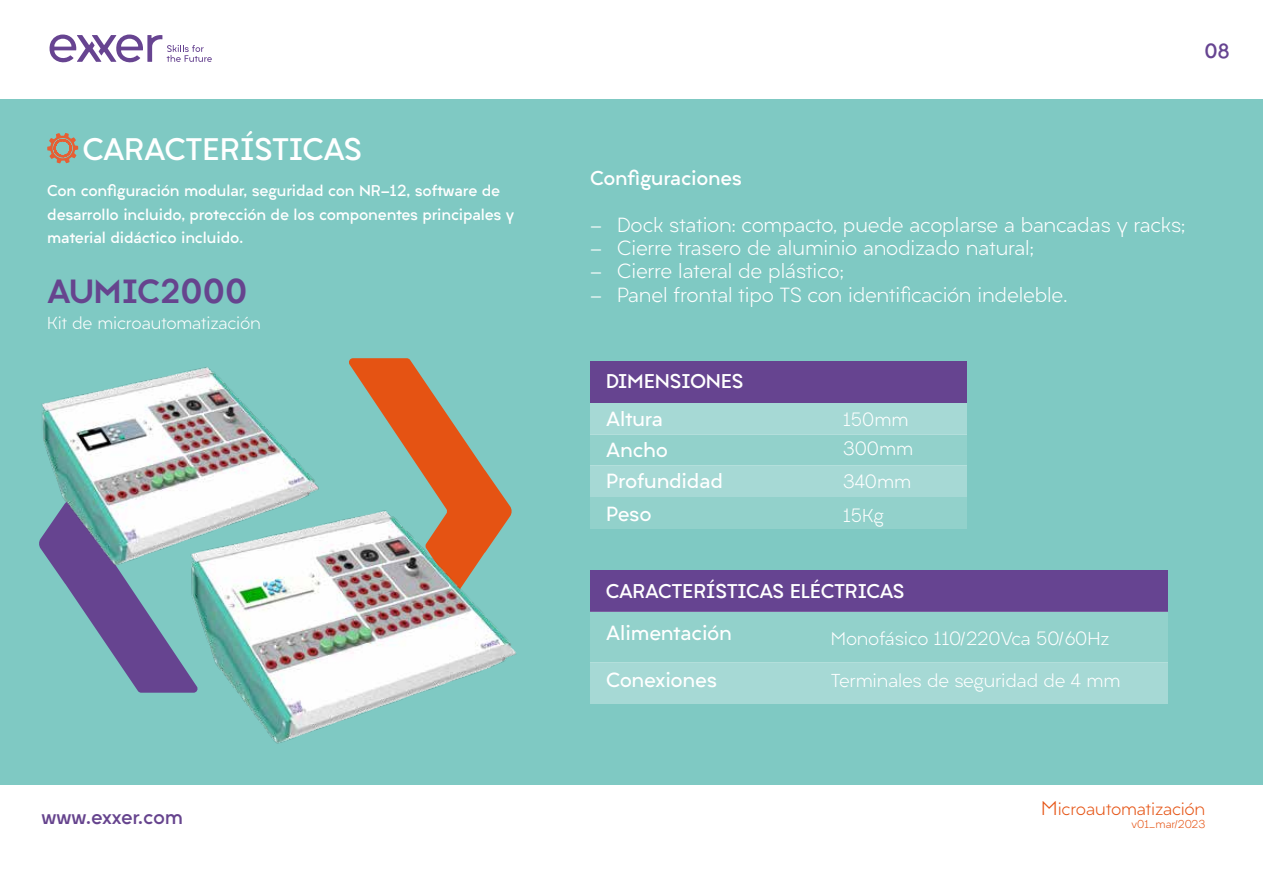
<style>
.page{position:relative;width:1263px;height:893px;background:#fff}
.page>*{position:absolute;margin:0;border:0;box-sizing:border-box;transform-origin:0 0}
.t1{font:900 31.95px "Liber Grotesque Family";color:#66448e}
.t2{font:700 29.7px "Liber Grotesque Family";color:#fff}
.t3{font:300 19.5px "Liber Grotesque Family";letter-spacing:-.01em;color:#fff}
.t4{font:600 19.5px/31px "Liber Grotesque Family";letter-spacing:-.01em;color:#fff}
.t5{font:700 19.05px "Liber Grotesque Family";letter-spacing:-.015em;color:#fff}
.t6{font:700 19.05px "Liber Grotesque Family";letter-spacing:-.015em;color:#66448e}
.t7{font:700 19.05px "Liber Grotesque Family";color:#664491}
.t8{font:700 18.9px "Liber Grotesque Family";color:#fff}
.t9{font:300 17.85px/28.3px "Liber Grotesque Family";color:#fff}
.t10{font:300 16.5px "Liber Grotesque Family";letter-spacing:-.01em;color:#fff}
.t11{font:300 16.5px "Liber Grotesque Family";letter-spacing:-.01em;color:#e55313}
.t12{font:700 14.85px/23.2px "Liber Grotesque Family";letter-spacing:-.01em;color:#fff}
.t13{font:300 10.65px "Liber Grotesque Family";color:#e55313}
.s1{font-size:19.05px;color:#e65313}
</style>
<div class="page">
<div style="left:0;top:99px;width:1263px;height:686px;background:#7fc9c3"></div>
<svg style="left:47px;top:133px;width:31px;height:30px"></svg>
<svg style="left:63px;top:581px;width:67px;height:98px"></svg>
<svg style="left:363px;top:358px;width:125px;height:116px"></svg>
<div style="left:590px;top:570px;width:577px;height:41px;background:#664491"></div>
<div style="left:590px;top:611px;width:577px;height:51px;background:#92d1cb"></div>
<div style="left:590px;top:662px;width:577px;height:42px;background:#a6d9d5"></div>
<svg style="left:49px;top:34px;width:163px;height:29px"></svg>
<div style="left:590px;top:361px;width:376px;height:42px;background:#664490"></div>
<div style="left:590px;top:403px;width:376px;height:31px;background:#a6d9d5"></div>
<div style="left:590px;top:434px;width:376px;height:32px;background:#92d1cb"></div>
<div style="left:590px;top:466px;width:376px;height:31px;background:#a6d9d5"></div>
<div style="left:590px;top:497px;width:376px;height:31px;background:#92d1cb"></div>
<img style="left:39px;top:358px;width:324px;height:223px">
<img style="left:130px;top:474px;width:386px;height:270px">
<p class="t7" style="left:1204px;top:39px;width:27px">08</p>
<h2 class="t2" style="left:82px;top:130px;width:281px">CARACTERÍSTICAS</h2>
<p class="t5" style="left:590px;top:166px;width:153px">Configuraciones</p>
<p class="t3" style="left:590px;top:212px;width:597px">- Dock station: compacto, puede acoplarse a bancadas y racks;</p>
<p class="t3" style="left:590px;top:236px;width:445px">- Cierre trasero de aluminio anodizado natural;</p>
<p class="t3" style="left:590px;top:259px;width:255px">- Cierre lateral de plástico;</p>
<p class="t12" style="left:47px;top:179px;width:469px">Con configuración modular, seguridad con NR-12, software de desarrollo incluido, protección de los componentes principales y material didáctico incluido.</p>
<h1 class="t1" style="left:47px;top:271px;width:201px">AUMIC2000</h1>
<p class="t3" style="left:590px;top:282px;width:479px">- Panel frontal tipo TS con identificación indeleble.</p>
<p class="t10" style="left:47px;top:312px;width:215px">Kit de microautomatización</p>
<p class="t8" style="left:606px;top:369px;width:139px">DIMENSIONES</p>
<p class="t4" style="left:606px;top:403px;width:119px">Altura<br>Ancho<br>Profundidad</p>
<p class="t4" style="left:606px;top:498px;width:47px">Peso</p>
<p class="t9" style="left:843px;top:406px;width:72px">150mm<br>300mm</p>
<p class="t9" style="left:843px;top:464px;width:70px;line-height:34.3px">340mm<br>15Kg</p>
<p class="t8" style="left:606px;top:579px;width:300px">CARACTERÍSTICAS ELÉCTRICAS</p>
<p class="t4" style="left:606px;top:617px;width:127px">Alimentación</p>
<p class="t9" style="left:831px;top:624px;width:280px">Monofásico 110/220Vca 50/60Hz</p>
<p class="t4" style="left:606px;top:665px;width:112px">Conexiones</p>
<p class="t9" style="left:831px;top:667px;width:291px">Terminales de seguridad de 4 mm</p>
<p class="t6" style="left:41px;top:805px;width:143px">www.exxer.com</p>
<p class="t11" style="left:1041px;top:799px;width:166px"><span class="s1">M</span>icroautomatización</p>
<p class="t13" style="left:1131px;top:817px;width:75px">v01_mar/2023</p>
</div>
